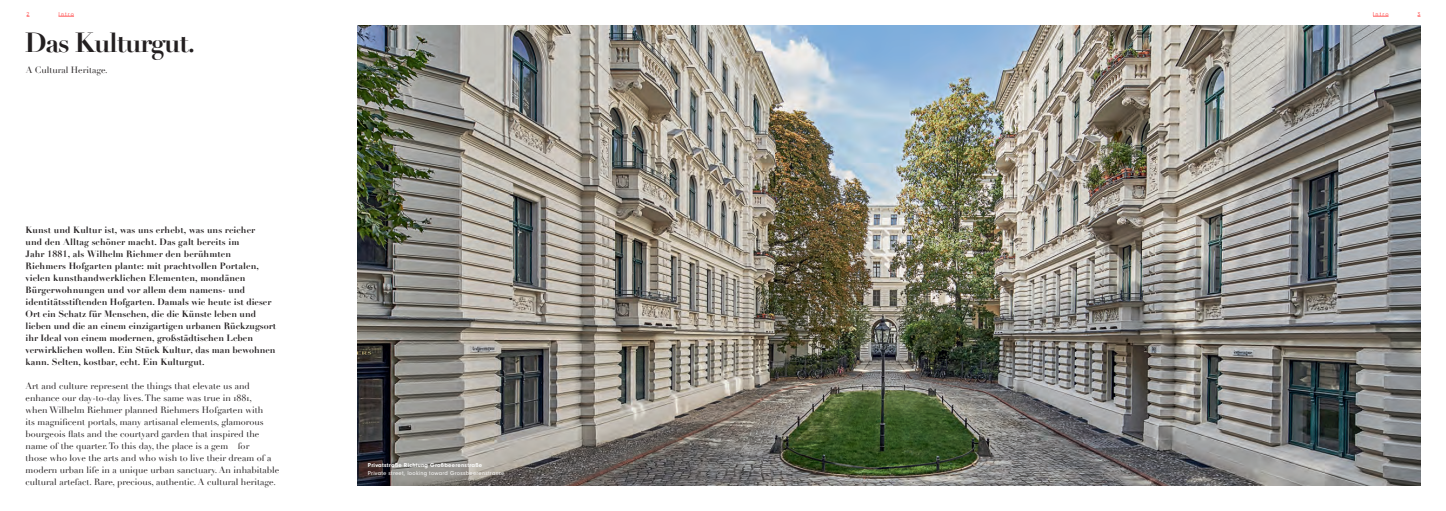
<style>
.page{position:relative;width:1446px;height:511px;background:#fff}
.page>*{position:absolute;margin:0;border:0;box-sizing:border-box;transform-origin:0 0}
.t1{font:700 27px "Didot";letter-spacing:-.05em;color:#231f20}
.t2{font:700 9px/12px "Didot";color:#231f20}
.t3{font:9px/12px "Didot";color:#231f20}
.t4{font:6px "Neuzeit Gro";letter-spacing:.04em;color:#fff}
.t5{font:700 6px "Neuzeit Gro";letter-spacing:.04em;color:#fff}
.t6{font:5.85px "Neuzeit Gro";letter-spacing:.2em;color:#ff5959}
</style>
<div class="page">
<img style="left:357px;top:26px;width:1063px;height:459px">
<svg style="left:58px;top:16px;width:16px;height:1px"></svg>
<svg style="left:1373px;top:16px;width:15px;height:1px"></svg>
<p class="t6" style="left:27px;top:11px;width:4px">2</p>
<p class="t6" style="left:58px;top:11px;width:17px">Intro</p>
<p class="t6" style="left:1373px;top:11px;width:17px">Intro</p>
<p class="t6" style="left:1417px;top:11px;width:4px">3</p>
<h1 class="t1" style="left:25px;top:25px;width:172px">Das Kulturgut.</h1>
<p class="t3" style="left:26px;top:64px;width:83px">A Cultural Heritage.</p>
<p class="t2" style="left:26px;top:224px;width:252px">Kunst und Kultur ist, was uns erhebt, was uns reicher<br>und den Alltag schöner macht. Das galt bereits im<br>Jahr 1881, als Wilhelm Riehmer den berühmten<br>Riehmers Hofgarten plante: mit prachtvollen Portalen, vielen kunsthandwerklichen Elementen, mondänen Bürgerwohnungen und vor allem dem namens- und identitätsstiftenden Hofgarten. Damals wie heute ist dieser Ort ein Schatz für Menschen, die die Künste leben und lieben und die an einem einzigartigen urbanen Rückzugsort ihr Ideal von einem modernen, großstädtischen Leben verwirklichen wollen. Ein Stück Kultur, das man bewohnen kann. Selten, kostbar, echt. Ein Kulturgut.</p>
<p class="t3" style="left:26px;top:380px;width:255px">Art and culture represent the things that elevate us and enhance our day-to-day lives. The same was true in 1881,<br>when Wilhelm Riehmer planned Riehmers Hofgarten with<br>its magnificent portals, many artisanal elements, glamorous bourgeois flats and the courtyard garden that inspired the name of the quarter. To this day, the place is a gem – for<br>those who love the arts and who wish to live their dream of a modern urban life in a unique urban sanctuary. An inhabitable cultural artefact. Rare, precious, authentic. A cultural heritage.</p>
<p class="t5" style="left:368px;top:461px;width:116px">Privatstraße Richtung Großbeerenstraße</p>
<p class="t4" style="left:368px;top:469px;width:138px">Private street, looking toward Grossbeerenstrasse</p>
</div>
